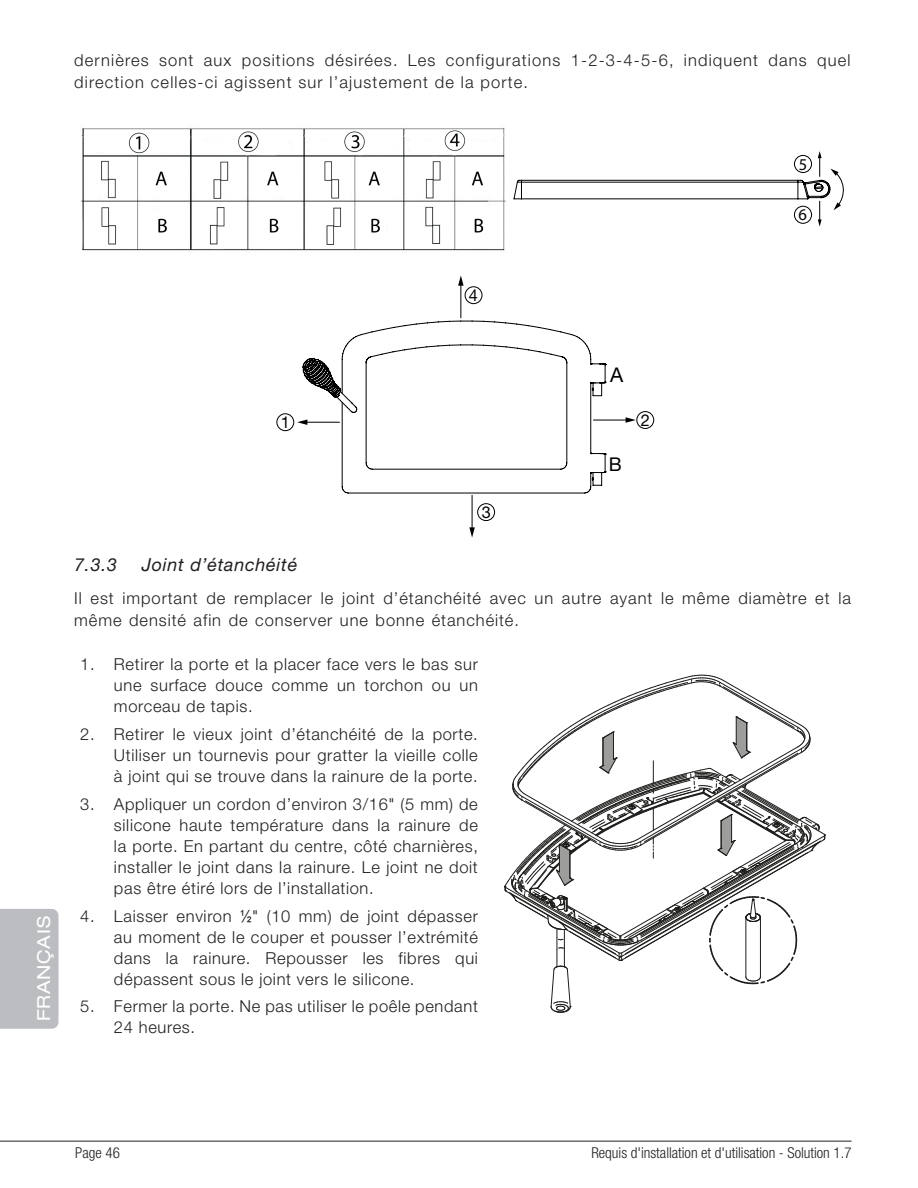
<style>
.page{position:relative;width:918px;height:1188px;background:#fff}
.page>*{position:absolute;margin:0;border:0;box-sizing:border-box;transform-origin:0 0}
.t1{font:20.25px "Helvetica Neue LT Std";color:#000001}
.t2{font:18.9px "Helvetica Neue LT Std";color:#000001}
.t3{font:italic 18px "Helvetica Neue LT Std";letter-spacing:.04em;color:#231f20}
.t4{font:expanded 18px "Helvetica Neue LT Std";letter-spacing:.04em;color:#fff}
.t5{font:300 16.5px/21px "Helvetica Neue LT Std";letter-spacing:.04em;color:#231f20;text-align:justify}
.t6{font:300 16.5px/22.5px "Helvetica Neue LT Std";letter-spacing:.07em;color:#231f20}
.t7{font:16.5px "Myriad Pro";color:#000001}
.t8{font:16.35px "Helvetica Neue LT Std";color:#000001}
.t9{font:300 condensed 15px "Helvetica Neue LT Std";color:#231f20}
.s1{font-family:"Arial Narrow";font-weight:400}
</style>
<div class="page">
<hr style="left:0;top:1141px;width:852px;height:1px;background:#231f20">
<div style="left:0;top:909px;width:59px;height:120px;background:#bbbdc1"></div>
<svg style="left:504px;top:675px;width:322px;height:338px"></svg>
<img style="left:81px;top:126px;width:425px;height:125px">
<svg style="left:514px;top:151px;width:330px;height:76px"></svg>
<div style="left:794px;top:155px;width:18px;height:18px;border:1px solid #000001;border-radius:50%"></div>
<div style="left:794px;top:206px;width:18px;height:18px;border:1px solid #000001;border-radius:50%"></div>
<svg style="left:341px;top:321px;width:262px;height:173px"></svg>
<svg style="left:297px;top:358px;width:309px;height:115px"></svg>
<hr style="left:594px;top:420px;width:33px;height:1px;background:#000001">
<svg style="left:626px;top:417px;width:10px;height:6px"></svg>
<hr style="left:460px;top:284px;width:1px;height:34px;background:#000001">
<svg style="left:458px;top:275px;width:6px;height:11px"></svg>
<hr style="left:472px;top:495px;width:1px;height:34px;background:#000001">
<svg style="left:469px;top:527px;width:6px;height:11px"></svg>
<div style="left:465px;top:286px;width:17px;height:18px;border:1px solid #000001;border-radius:50%"></div>
<div style="left:637px;top:411px;width:17px;height:18px;border:1px solid #000001;border-radius:50%"></div>
<div style="left:277px;top:413px;width:17px;height:18px;border:1px solid #000001;border-radius:50%"></div>
<div style="left:477px;top:503px;width:18px;height:18px;border:1px solid #000001;border-radius:50%"></div>
<p class="t6" style="left:74px;top:48px;width:778px">dernières sont aux positions désirées. Les configurations 1-2-3-4-5-6, indiquent dans quel direction celles-ci agissent sur l’ajustement de la porte.</p>
<p class="t7" style="left:799px;top:154px;width:10px">5</p>
<p class="t7" style="left:799px;top:204px;width:10px">6</p>
<p class="t8" style="left:469px;top:286px;width:11px">4</p>
<p class="t4" style="left:33px;top:1021px;width:106px;rotate:-90deg">FRANÇAIS</p>
<p class="t8" style="left:281px;top:413px;width:11px">1</p>
<p class="t8" style="left:482px;top:502px;width:11px">3</p>
<p class="t1" style="left:610px;top:363px;width:15px">A</p>
<p class="t2" style="left:609px;top:453px;width:14px">B</p>
<p class="t8" style="left:641px;top:410px;width:11px">2</p>
<p class="t3" style="left:74px;top:553px;width:44px">7.3.3</p>
<p class="t3" style="left:142px;top:553px;width:157px">Joint d’étanchéité</p>
<p class="t5" style="left:74px;top:586px;width:778px;line-height:22.5px">Il est important de remplacer le joint d’étanchéité avec un autre ayant le même diamètre et la même densité afin de conserver une bonne étanchéité.</p>
<p class="t5" style="left:114px;top:654px;width:365px;text-indent:-34px">1. Retirer la porte et la placer face vers le bas sur une surface douce comme un torchon ou un morceau de tapis.</p>
<p class="t5" style="left:114px;top:723px;width:365px;text-indent:-34px">2. Retirer le vieux joint d’étanchéité de la porte.<br>Utiliser un tournevis pour gratter la vieille colle à joint qui se trouve dans la rainure de la porte.</p>
<p class="t5" style="left:114px;top:793px;width:365px;text-indent:-34px">3. Appliquer un cordon d’environ 3/16" (5 mm) de silicone haute température dans la rainure de la porte. En partant du centre, côté charnières, installer le joint dans la rainure. Le joint ne doit pas être étiré lors de l’installation.</p>
<p class="t5" style="left:114px;top:905px;width:365px;text-indent:-34px">4. Laisser environ <span class="s1">½</span>" (10 mm) de joint dépasser au moment de le couper et pousser l’extrémité dans la rainure. Repousser les fibres qui dépassent sous le joint vers le silicone.</p>
<p class="t5" style="left:114px;top:996px;width:365px;text-indent:-34px">5. Fermer la porte. Ne pas utiliser le poêle pendant<br>24 heures.</p>
<p class="t9" style="left:75px;top:1144px;width:46px">Page 46</p>
<p class="t9" style="left:591px;top:1144px;width:262px">Requis d'installation et d'utilisation - Solution 1.7</p>
</div>
